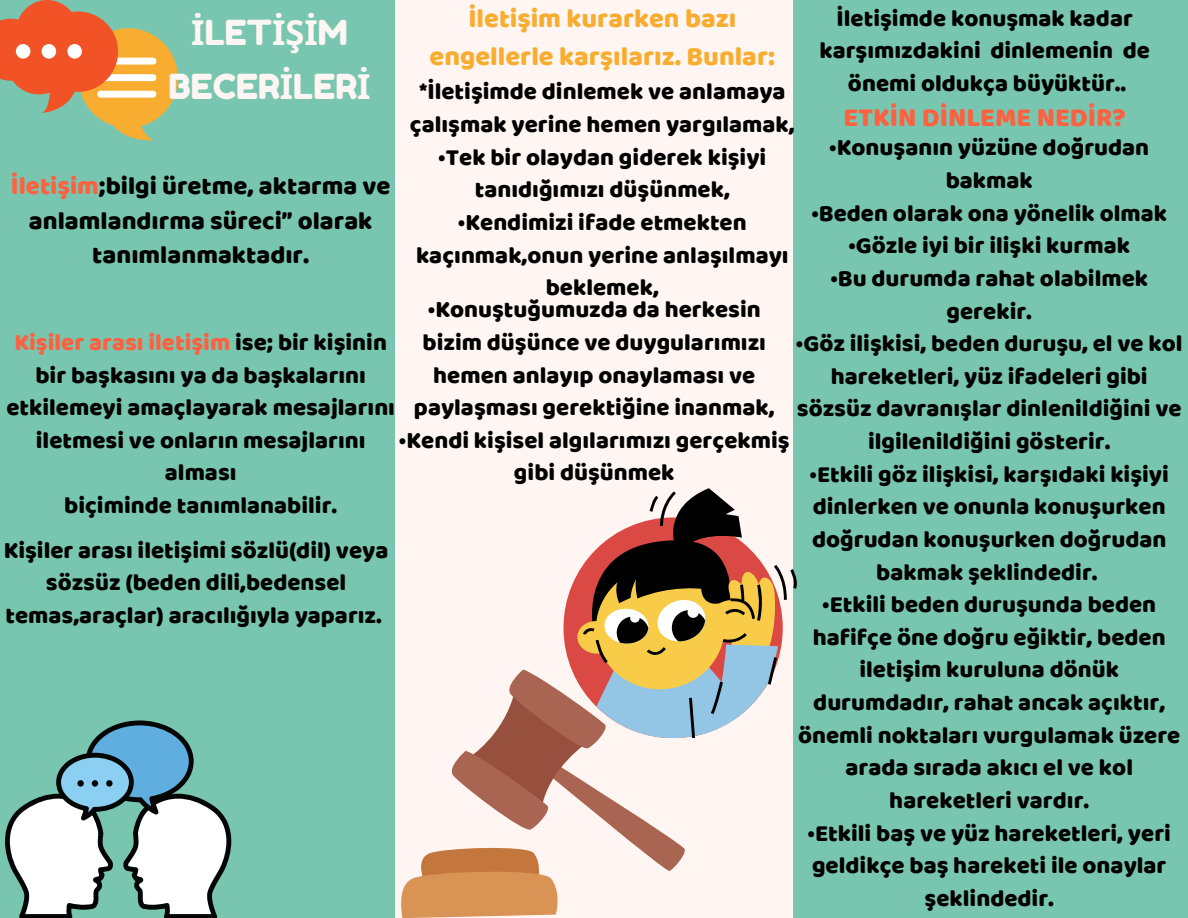
<style>
.page{position:relative;width:1188px;height:918px;background:#78c6b0}
.page>*{position:absolute;margin:0;border:0;box-sizing:border-box;transform-origin:0 0}
.t1{font:34.5px/54.2px "Fredoka One";color:#fff6f3;text-align:center}
.t2{font:27px/37.2px "Baloo";color:#f9ad30;text-align:center}
.t3{font:27px "Baloo";color:#fc6140}
.t4{font:25.65px/34.8px "Baloo";color:#000;text-align:center}
.t5{font:24px/32.7px "Baloo";color:#000;text-align:center}
.s1{font-family:"Noto Sans";font-weight:700}
.s2{color:#fc6140}
</style>
<div class="page">
<div style="left:395px;top:0;width:397px;height:918px;background:#fff6f3"></div>
<svg style="left:0;top:0;width:178px;height:141px"></svg>
<div style="left:16px;top:44px;width:14px;height:15px;background:#fff;border-radius:50%"></div>
<div style="left:42px;top:44px;width:14px;height:15px;background:#fff;border-radius:50%"></div>
<div style="left:67px;top:44px;width:15px;height:15px;background:#fff;border-radius:50%"></div>
<svg style="left:5px;top:720px;width:227px;height:198px"></svg>
<div style="left:77px;top:780px;width:7px;height:7px;background:#040505;border-radius:50%"></div>
<div style="left:92px;top:780px;width:6px;height:7px;background:#040505;border-radius:50%"></div>
<div style="left:106px;top:780px;width:7px;height:7px;background:#040505;border-radius:50%"></div>
<svg style="left:401px;top:488px;width:396px;height:430px"></svg>
<p class="t2" style="left:430px;top:0;width:347px">İletişim kurarken bazı engellerle karşılarız. Bunlar:</p>
<p class="t5" style="left:410px;top:75px;width:386px">*İletişimde dinlemek ve anlamaya çalışmak yerine hemen yargılamak,</p>
<p class="t5" style="left:438px;top:140px;width:330px">•Tek bir olaydan giderek kişiyi tanıdığımızı düşünmek,</p>
<p class="t5" style="left:416px;top:205px;width:374px">•Kendimizi ifade etmekten kaçınmak,onun yerine anlaşılmayı beklemek,</p>
<p class="t5" style="left:819px;top:1px;width:332px">İletişimde konuşmak kadar karşımızdakini dinlemenin de</p>
<p class="t5" style="left:848px;top:66px;width:280px">önemi oldukça büyüktür..</p>
<p class="t3" style="left:844px;top:101px;width:284px">ETKİN DİNLEME NEDİR?</p>
<p class="t1" style="left:169px;top:5px;width:204px"><span class="s1">İ</span>LET<span class="s1">İŞİ</span>M<br>BECER<span class="s1">İ</span>LER<span class="s1">İ</span></p>
<p class="t5" style="left:829px;top:131px;width:321px">•Konuşanın yüzüne doğrudan bakmak</p>
<p class="t5" style="left:811px;top:196px;width:357px">•Beden olarak ona yönelik olmak</p>
<p class="t5" style="left:848px;top:229px;width:283px">•Gözle iyi bir ilişki kurmak</p>
<p class="t5" style="left:830px;top:261px;width:319px">•Bu durumda rahat olabilmek gerekir.</p>
<p class="t5" style="left:796px;top:327px;width:388px">•Göz ilişkisi, beden duruşu, el ve kol hareketleri, yüz ifadeleri gibi</p>
<p class="t5" style="left:797px;top:392px;width:386px">sözsüz davranışlar dinlenildiğini ve ilgilenildiğini gösterir.</p>
<p class="t5" style="left:810px;top:457px;width:361px;text-align:left">•Etkili göz ilişkisi, karşıdaki kişiyi dinlerken ve onunla konuşurken</p>
<p class="t5" style="left:812px;top:522px;width:356px">doğrudan konuşurken doğrudan bakmak şeklindedir.</p>
<p class="t5" style="left:798px;top:588px;width:384px">•Etkili beden duruşunda beden hafifçe öne doğru eğiktir, beden iletişim kuruluna dönük durumdadır, rahat ancak açıktır, önemli noktaları vurgulamak üzere arada sırada akıcı el ve kol hareketleri vardır.</p>
<p class="t5" style="left:808px;top:816px;width:365px;text-align:left">•Etkili baş ve yüz hareketleri, yeri geldikçe baş hareketi ile onaylar</p>
<p class="t5" style="left:925px;top:881px;width:131px">şeklindedir.</p>
<p class="t4" style="left:11px;top:167px;width:381px"><span class="s2">İletişim</span>;bilgi üretme, aktarma ve anlamlandırma süreci” olarak</p>
<p class="t4" style="left:92px;top:237px;width:218px">tanımlanmaktadır.</p>
<p class="t5" style="left:414px;top:293px;width:362px">•Konuştuğumuzda da herkesin bizim düşünce ve duygularımızı hemen anlayıp onaylaması ve paylaşması gerektiğine inanmak,</p>
<p class="t5" style="left:399px;top:423px;width:392px">•Kendi kişisel algılarımızı gerçekmiş gibi düşünmek</p>
<p class="t5" style="left:14px;top:325px;width:374px"><span class="s2">Kişiler arası iletişim</span> ise; bir kişinin bir başkasını ya da başkalarını</p>
<p class="t5" style="left:6px;top:391px;width:390px">etkilemeyi amaçlayarak mesajlarını iletmesi ve onların mesajlarını alması</p>
<p class="t5" style="left:64px;top:488px;width:275px">biçiminde tanımlanabilir.</p>
<p class="t5" style="left:4px;top:533px;width:386px">Kişiler arası iletişimi sözlü(dil) veya sözsüz (beden dili,bedensel temas,araçlar) aracılığıyla yaparız.</p>
</div>
